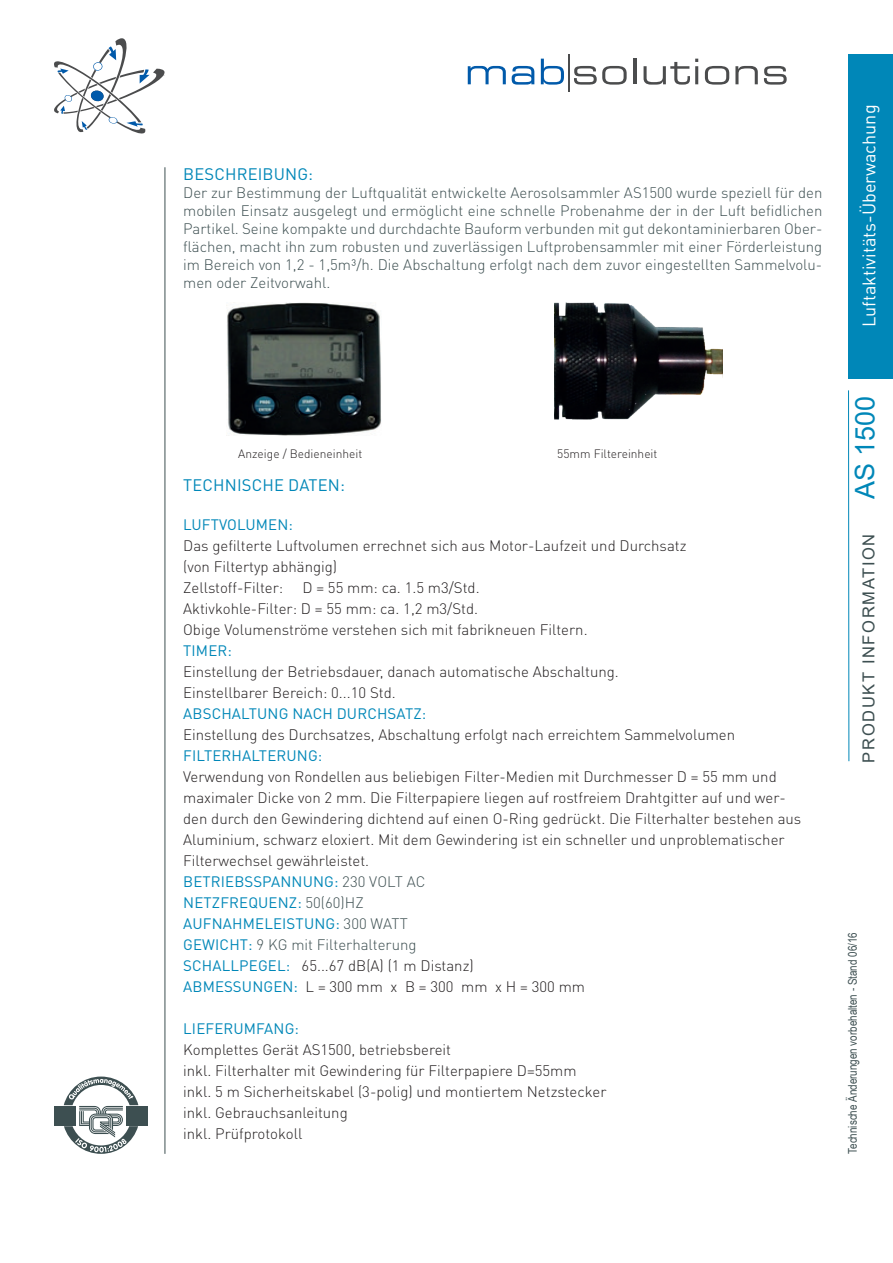
<style>
.page{position:relative;width:893px;height:1263px;background:#fff}
.page>*{position:absolute;margin:0;border:0;box-sizing:border-box;transform-origin:0 0}
.t1{font:27px "Arial";color:#0087b8}
.t2{font:18px "DIN Pro";color:#fff}
.t3{font:16.5px "DIN Pro";letter-spacing:.01em;color:#0087b8}
.t4{font:16.5px "Arial";letter-spacing:.1em;color:#3d4f51}
.t5{font:300 15px/21px "DIN Pro";color:#231f20}
.t6{font:300 15px/18px "DIN Pro";color:#3d4f51;text-align:justify}
.t7{font:15px "DIN Pro";letter-spacing:.01em;color:#0087b8}
.t8{font:12px "Arial Narrow";color:#3d4f51}
.t9{font:300 12px "DIN Pro";color:#231f20}
.s1{font-weight:400;color:#0087b8}
.s2{color:#3d4f51}
</style>
<div class="page">
<hr style="left:165px;top:167px;width:1px;height:987px;background:#3d4f51">
<svg style="left:468px;top:66px;width:38px;height:18px"></svg>
<svg style="left:512px;top:66px;width:22px;height:19px"></svg>
<svg style="left:541px;top:59px;width:23px;height:26px"></svg>
<svg style="left:574px;top:66px;width:53px;height:19px"></svg>
<hr style="left:633px;top:59px;width:3px;height:25px;background:#4b4c4d">
<svg style="left:644px;top:59px;width:54px;height:26px"></svg>
<svg style="left:705px;top:66px;width:24px;height:19px"></svg>
<svg style="left:735px;top:66px;width:23px;height:18px"></svg>
<svg style="left:764px;top:66px;width:23px;height:19px"></svg>
<hr style="left:569px;top:54px;width:1px;height:37px;background:#4b4c4d">
<svg style="left:54px;top:38px;width:111px;height:95px"></svg>
<hr style="left:848px;top:390px;width:1px;height:371px;background:#0087b8">
<div style="left:848px;top:54px;width:45px;height:324px;background:#0087b8"></div>
<svg style="left:54px;top:1076px;width:94px;height:78px"></svg>
<img style="left:226px;top:302px;width:155px;height:134px">
<img style="left:555px;top:302px;width:168px;height:118px">
<p class="t3" style="left:183px;top:163px;width:131px">BESCHREIBUNG:</p>
<p class="t6" style="left:183px;top:183px;width:641px">Der zur Bestimmung der Luftqualität entwickelte Aerosolsammler AS1500 wurde speziell für den mobilen Einsatz ausgelegt und ermöglicht eine schnelle Probenahme der in der Luft befidlichen Partikel. Seine kompakte und durchdachte Bauform verbunden mit gut dekontaminierbaren Ober&shy;flächen, macht ihn zum robusten und zuverlässigen Luftprobensammler mit einer Förderleistung im Bereich von 1,2 - 1,5m³/h. Die Abschaltung erfolgt nach dem zuvor eingestellten Sammelvolu&shy;men oder Zeitvorwahl.</p>
<p class="t2" style="left:857px;top:327px;width:224px;rotate:-90deg">Luftaktivitäts-Überwachung</p>
<p class="t9" style="left:238px;top:445px;width:125px">Anzeige / Bedieneinheit</p>
<p class="t9" style="left:557px;top:445px;width:102px">55mm Filtereinheit</p>
<p class="t3" style="left:183px;top:474px;width:163px">TECHNISCHE DATEN:</p>
<p class="t7" style="left:183px;top:514px;width:111px">LUFTVOLUMEN:</p>
<p class="t5" style="left:183px;top:534px;width:505px">Das gefilterte Luftvolumen errechnet sich aus Motor-Laufzeit und Durchsatz (von Filtertyp abhängig)<br>Zellstoff-Filter:</p>
<p class="t5" style="left:183px;top:576px;width:406px;text-indent:119px">D = 55 mm: ca. 1.5 m3/Std.<br>Aktivkohle-Filter: D = 55 mm: ca. 1,2 m3/Std.<br>Obige Volumenströme verstehen sich mit fabrikneuen Filtern.</p>
<p class="t7" style="left:183px;top:640px;width:50px">TIMER:</p>
<p class="t5" style="left:183px;top:660px;width:437px">Einstellung der Betriebsdauer, danach automatische Abschaltung.<br>Einstellbarer Bereich: 0...10 Std.</p>
<p class="t7" style="left:183px;top:703px;width:245px">ABSCHALTUNG NACH DURCHSATZ:</p>
<p class="t5" style="left:183px;top:723px;width:553px">Einstellung des Durchsatzes, Abschaltung erfolgt nach erreichtem Sammelvolumen</p>
<p class="t7" style="left:183px;top:745px;width:141px">FILTERHALTERUNG:</p>
<p class="t5" style="left:183px;top:765px;width:620px">Verwendung von Rondellen aus beliebigen Filter-Medien mit Durchmesser D = 55 mm und maximaler Dicke von 2 mm. Die Filterpapiere liegen auf rostfreiem Drahtgitter auf und wer&shy;den durch den Gewindering dichtend auf einen O-Ring gedrückt. Die Filterhalter bestehen aus Aluminium, schwarz eloxiert. Mit dem Gewindering ist ein schneller und unproblematischer Filterwechsel gewährleistet.<br><span class="s1">BETRIEBSSPANNUNG:</span> <span class="s2">230 VOLT AC<br></span><span class="s1">NETZFREQUENZ:</span> <span class="s2">50(60)HZ<br></span><span class="s1">AUFNAHMELEISTUNG:</span> <span class="s2">300 WATT<br></span><span class="s1">GEWICHT:</span> <span class="s2">9 KG mit Filterhalterung<br></span><span class="s1">SCHALLPEGEL:</span> 65...67 dB(A) (1 m Distanz)<br><span class="s1">ABMESSUNGEN:</span> L = 300 mm x B = 300 mm x H = 300 mm</p>
<p class="t7" style="left:183px;top:1018px;width:117px">LIEFERUMFANG:</p>
<p class="t5" style="left:183px;top:1038px;width:425px">Komplettes Gerät AS1500, betriebsbereit<br>inkl. Filterhalter mit Gewindering für Filterpapiere D=55mm inkl. 5 m Sicherheitskabel (3-polig) und montiertem Netzstecker inkl. Gebrauchsanleitung<br>inkl. Prüfprotokoll</p>
<h1 class="t1" style="left:846px;top:499px;width:105px;rotate:-90deg">AS 1500</h1>
<p class="t4" style="left:857px;top:763px;width:230px;rotate:-90deg">PRODUKT INFORMATION</p>
<p class="t8" style="left:844px;top:1154px;width:223px;rotate:-90deg">Technische Änderungen vorbehalten - Stand 06/16</p>
</div>
